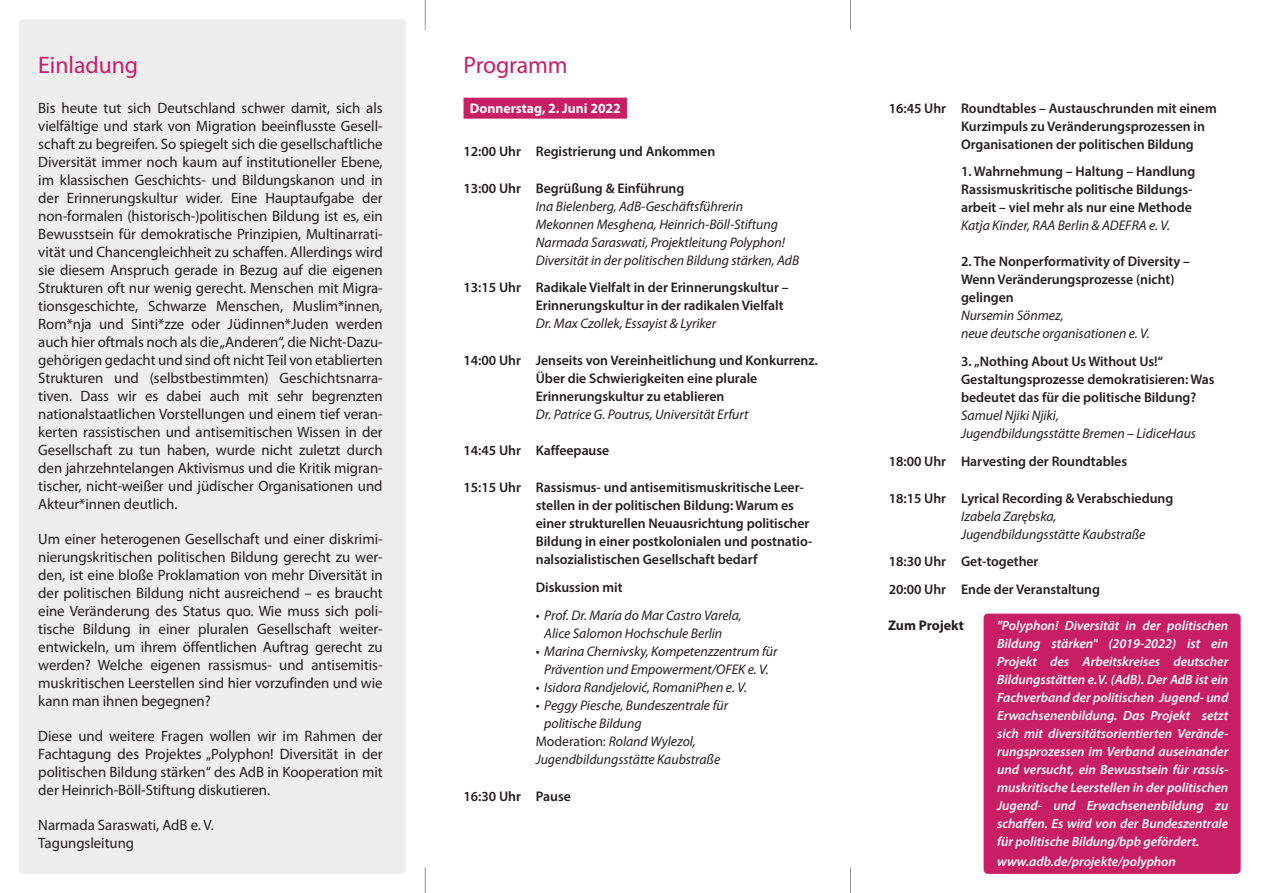
<style>
.page{position:relative;width:1263px;height:893px;background:#fff}
.page>*{position:absolute;margin:0;border:0;box-sizing:border-box;transform-origin:0 0}
.t1{font:24px "Myriad Pro";letter-spacing:-.005em;color:#c71e66}
.t2{font:15px/18px "Myriad Pro";letter-spacing:-.005em;color:#231f20;text-align:justify}
.t3{font:600 13.95px/18px "Myriad Pro";letter-spacing:-.005em;color:#231f20}
.t4{font:italic 13.95px/18px "Myriad Pro";letter-spacing:-.005em;color:#231f20}
.t5{font:700 13.95px "Myriad Pro";letter-spacing:-.005em;color:#fff}
.t6{font:700 13.95px "Myriad Pro";letter-spacing:-.005em;color:#231f20}
.t7{font:italic 600 13.35px/18px "Myriad Pro";letter-spacing:-.005em;color:#fff;text-align:justify}
.s1{font-style:normal}
</style>
<div class="page">
<div style="left:463px;top:98px;width:164px;height:21px;background:#c71e66"></div>
<div style="left:983px;top:614px;width:258px;height:260px;background:#c71e66;border-radius:4px"></div>
<svg style="left:19px;top:0;width:406px;height:893px;background:#efeff0"></svg>
<hr style="left:850px;top:0;width:1px;height:30px;background:#939598">
<svg style="left:850px;top:867px;width:1px;height:26px"></svg>
<hr style="left:425px;top:0;width:1px;height:30px;background:#939598">
<svg style="left:425px;top:867px;width:1px;height:26px"></svg>
<h1 class="t1" style="left:38px;top:50px;width:101px">Einladung</h1>
<p class="t2" style="left:38px;top:98px;width:346px">Bis heute tut sich Deutschland schwer damit, sich als vielfältige und stark von Migration beeinflusste Gesell&shy;schaft zu begreifen. So spiegelt sich die gesellschaftliche Diversität immer noch kaum auf institutioneller Ebene, im klassischen Geschichts- und Bildungskanon und in der Erinnerungskultur wider. Eine Hauptaufgabe der non-formalen (historisch-)politischen Bildung ist es, ein Bewusstsein für demokratische Prinzipien, Multinarrati&shy;vität und Chancengleichheit zu schaffen. Allerdings wird sie diesem Anspruch gerade in Bezug auf die eigenen Strukturen oft nur wenig gerecht. Menschen mit Migra&shy;tionsgeschichte, Schwarze Menschen, Muslim*innen, Rom*nja und Sinti*zze oder Jüdinnen*Juden werden auch hier oftmals noch als die „Anderen“, die Nicht-Dazu&shy;gehörigen gedacht und sind oft nicht Teil von etablierten Strukturen und (selbstbestimmten) Geschichtsnarra&shy;tiven. Dass wir es dabei auch mit sehr begrenzten nationalstaatlichen Vorstellungen und einem tief veran&shy;kerten rassistischen und antisemitischen Wissen in der Gesellschaft zu tun haben, wurde nicht zuletzt durch den jahrzehntelangen Aktivismus und die Kritik migran&shy;tischer, nicht-weißer und jüdischer Organisationen und Akteur*innen deutlich.</p>
<p class="t2" style="left:38px;top:529px;width:346px">Um einer heterogenen Gesellschaft und einer diskrimi&shy;nierungskritischen politischen Bildung gerecht zu wer&shy;den, ist eine bloße Proklamation von mehr Diversität in der politischen Bildung nicht ausreichend – es braucht eine Veränderung des Status quo. Wie muss sich poli&shy;tische Bildung in einer pluralen Gesellschaft weiter&shy;entwickeln, um ihrem öffentlichen Auftrag gerecht zu werden? Welche eigenen rassismus- und antisemitis&shy;muskritischen Leerstellen sind hier vorzufinden und wie kann man ihnen begegnen?</p>
<p class="t2" style="left:38px;top:726px;width:346px">Diese und weitere Fragen wollen wir im Rahmen der Fachtagung des Projektes „Polyphon! Diversität in der politischen Bildung stärken“ des AdB in Kooperation mit der Heinrich-Böll-Stiftung diskutieren.</p>
<p class="t2" style="left:38px;top:815px;width:177px">Narmada Saraswati, AdB e. V.<br>Tagungsleitung</p>
<h1 class="t1" style="left:463px;top:50px;width:106px">Programm</h1>
<p class="t5" style="left:470px;top:99px;width:153px">Donnerstag, 2. Juni 2022</p>
<p class="t3" style="left:463px;top:142px;width:253px">12:00 Uhr Registrierung und Ankommen</p>
<p class="t3" style="left:463px;top:179px;width:222px">13:00 Uhr Begrüßung &amp; Einführung</p>
<p class="t4" style="left:536px;top:197px;width:265px">Ina Bielenberg, AdB-Geschäftsführerin Mekonnen Mesghena, Heinrich-Böll-Stiftung Narmada Saraswati, Projektleitung Polyphon!<br>Diversität in der politischen Bildung stärken, AdB</p>
<p class="t3" style="left:536px;top:278px;width:254px;text-indent:-72px">13:15 Uhr Radikale Vielfalt in der Erinnerungskultur –<br>Erinnerungskultur in der radikalen Vielfalt</p>
<p class="t4" style="left:536px;top:314px;width:182px">Dr. Max Czollek, Essayist &amp; Lyriker</p>
<p class="t3" style="left:536px;top:351px;width:284px;text-indent:-72px">14:00 Uhr Jenseits von Vereinheitlichung und Konkurrenz.<br>Über die Schwierigkeiten eine plurale<br>Erinnerungskultur zu etablieren</p>
<p class="t4" style="left:536px;top:405px;width:214px">Dr. Patrice G. Poutrus, Universität Erfurt</p>
<p class="t3" style="left:463px;top:441px;width:147px">14:45 Uhr Kaffeepause</p>
<p class="t3" style="left:536px;top:478px;width:278px;text-indent:-72px">15:15 Uhr Rassismus- und antisemitismuskritische Leer&shy;stellen in der politischen Bildung: Warum es einer strukturellen Neuausrichtung politischer Bildung in einer postkolonialen und postnatio&shy;nalsozialistischen Gesellschaft bedarf</p>
<p class="t3" style="left:536px;top:578px;width:88px">Diskussion mit</p>
<p class="t4" style="left:544px;top:606px;width:199px;text-indent:-9px">• Prof. Dr. María do Mar Castro Varela,<br>Alice Salomon Hochschule Berlin</p>
<p class="t4" style="left:536px;top:642px;width:243px;text-align:center">• Marina Chernivsky, Kompetenzzentrum für<br>Prävention und Empowerment/OFEK e. V.</p>
<p class="t4" style="left:536px;top:678px;width:213px">• Isidora Randjelović, RomaniPhen e. V.</p>
<p class="t4" style="left:536px;top:696px;width:194px">• Peggy Piesche, Bundeszentrale für</p>
<p class="t4" style="left:544px;top:714px;width:99px">politische Bildung</p>
<p class="t4" style="left:536px;top:732px;width:161px"><span class="s1">Moderation:</span> Roland Wylezol,</p>
<p class="t4" style="left:536px;top:750px;width:186px">Jugendbildungsstätte Kaubstraße</p>
<p class="t3" style="left:463px;top:786px;width:109px">16:30 Uhr Pause</p>
<p class="t3" style="left:961px;top:98px;width:257px;text-indent:-72px">16:45 Uhr Roundtables – Austauschrunden mit einem<br>Kurzimpuls zu Veränderungsprozessen in<br>Organisationen der politischen Bildung</p>
<p class="t3" style="left:961px;top:162px;width:236px">1. Wahrnehmung – Haltung – Handlung<br>Rassismuskritische politische Bildungs&shy;arbeit – viel mehr als nur eine Methode</p>
<p class="t4" style="left:961px;top:216px;width:211px">Katja Kinder, RAA Berlin &amp; ADEFRA e. V.</p>
<p class="t3" style="left:961px;top:252px;width:231px">2. The Nonperformativity of Diversity –<br>Wenn Veränderungsprozesse (nicht) gelingen</p>
<p class="t4" style="left:961px;top:306px;width:190px">Nursemin Sönmez,<br>neue deutsche organisationen e. V.</p>
<p class="t3" style="left:961px;top:352px;width:255px">3. „Nothing About Us Without Us!“<br>Gestaltungsprozesse demokratisieren: Was bedeutet das für die politische Bildung?</p>
<p class="t4" style="left:961px;top:406px;width:237px">Samuel Njiki Njiki,<br>Jugendbildungsstätte Bremen <span class="s1">–</span> LidiceHaus</p>
<p class="t3" style="left:889px;top:452px;width:240px">18:00 Uhr Harvesting der Roundtables</p>
<p class="t3" style="left:889px;top:489px;width:286px">18:15 Uhr Lyrical Recording &amp; Verabschiedung</p>
<p class="t4" style="left:961px;top:507px;width:186px">Izabela Zarębska,<br>Jugendbildungsstätte Kaubstraße</p>
<p class="t3" style="left:889px;top:547px;width:213px;line-height:27.8px">18:30 Uhr Get-together<br>20:00 Uhr Ende der Veranstaltung</p>
<p class="t6" style="left:888px;top:616px;width:77px">Zum Projekt</p>
<p class="t7" style="left:997px;top:616px;width:233px">"Polyphon! Diversität in der politischen Bildung stärken" (2019-2022) ist ein Projekt des Arbeitskreises deutscher Bildungsstätten e.V. (AdB). Der AdB ist ein Fachverband der politischen Jugend- und Erwachsenenbildung. Das Projekt setzt sich mit diversitätsorientierten Verände&shy;rungsprozessen im Verband auseinander und versucht, ein Bewusstsein für rassis&shy;muskritische Leerstellen in der politischen Jugend- und Erwachsenenbildung zu schaffen. Es wird von der Bundeszentrale für politische Bildung/bpb gefördert.</p>
<p class="t7" style="left:997px;top:853px;width:180px">www.adb.de/projekte/polyphon</p>
</div>
